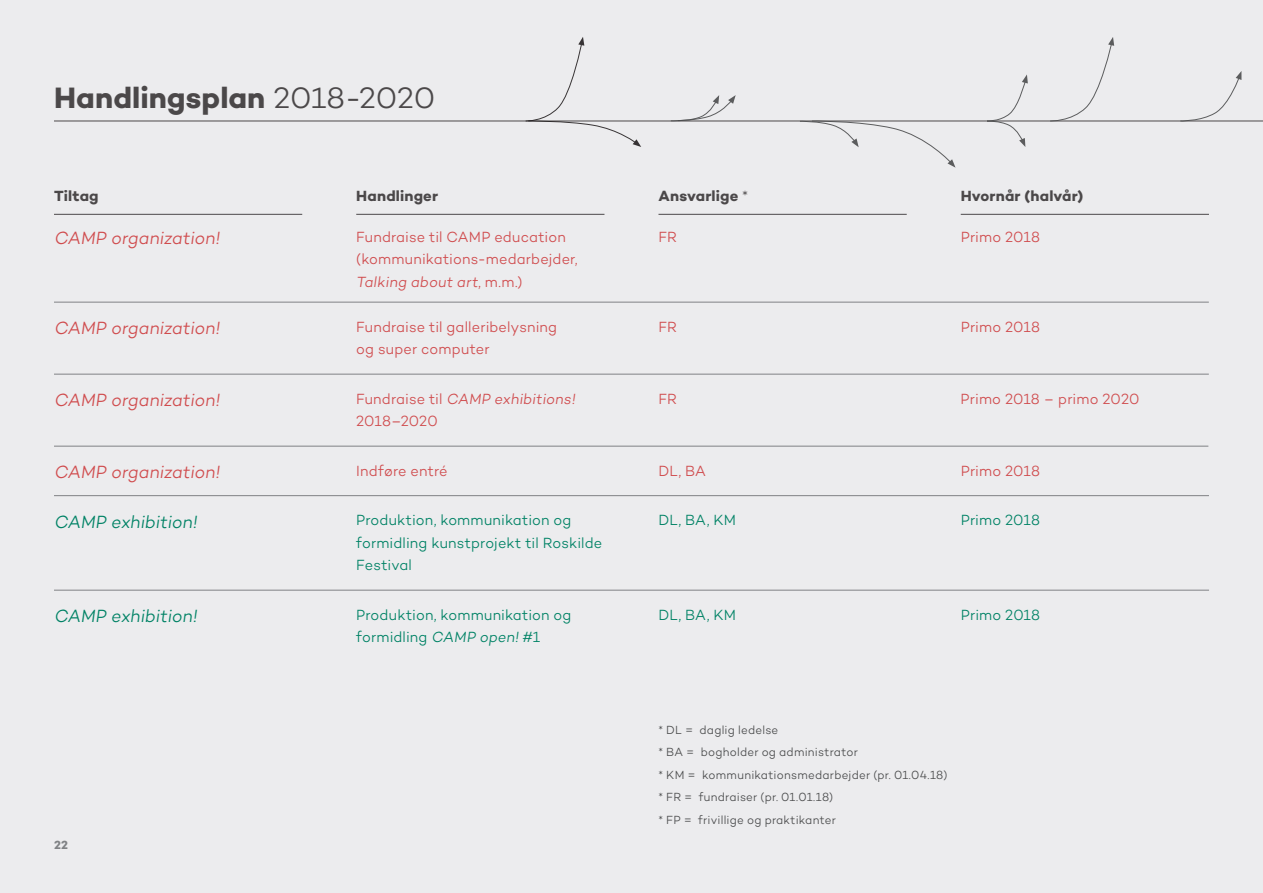
<style>
.page{position:relative;width:1263px;height:893px;background:#ececee}
.page>*{position:absolute;margin:0;border:0;box-sizing:border-box;transform-origin:0 0}
.t1{font:700 30px "Campton";color:#231f20}
.t2{font:300 18px "Campton";color:#d04c4e;scale:.96 1}
.t3{font:300 18px "Campton";color:#008265;scale:.96 1}
.t4{font:300 15px/22.5px "Campton";letter-spacing:.01em;color:#d04c4e;scale:.96 1}
.t5{font:300 15px/22.5px "Campton";letter-spacing:.01em;color:#008265;scale:.96 1}
.t6{font:700 15px "Campton";letter-spacing:.01em;color:#231f20}
.t7{font:300 12px/22.5px "Campton";letter-spacing:.02em;color:#4b4c4d;scale:.96 1}
.t8{font:700 12px "Campton";color:#808285}
.s1{font-weight:300}
</style>
<div class="page">
<hr style="left:54px;top:214px;width:248px;height:1px;background:#231f20">
<hr style="left:54px;top:495px;width:1155px;height:1px;background:#808285">
<hr style="left:356px;top:214px;width:248px;height:1px;background:#231f20">
<hr style="left:658px;top:214px;width:249px;height:1px;background:#231f20">
<hr style="left:961px;top:214px;width:248px;height:1px;background:#231f20">
<hr style="left:54px;top:121px;width:1209px;height:1px;background:#231f20">
<svg style="left:670px;top:95px;width:66px;height:26px"></svg>
<svg style="left:1050px;top:37px;width:64px;height:85px"></svg>
<svg style="left:799px;top:121px;width:156px;height:47px"></svg>
<svg style="left:986px;top:74px;width:42px;height:73px"></svg>
<svg style="left:525px;top:37px;width:116px;height:110px"></svg>
<svg style="left:1180px;top:71px;width:61px;height:50px"></svg>
<hr style="left:54px;top:374px;width:1155px;height:1px;background:#808285">
<hr style="left:54px;top:590px;width:1155px;height:1px;background:#808285">
<hr style="left:54px;top:302px;width:1155px;height:1px;background:#808285">
<hr style="left:54px;top:446px;width:1154px;height:1px;background:#808285">
<h1 class="t1" style="left:54px;top:85px;width:383px">Handlingsplan <span class="s1">2018-2020</span></h1>
<p class="t6" style="left:54px;top:190px;width:46px">Tiltag</p>
<p class="t6" style="left:356px;top:190px;width:83px">Handlinger</p>
<p class="t6" style="left:658px;top:190px;width:91px">Ansvarlige <span class="s1">*</span></p>
<p class="t6" style="left:961px;top:190px;width:124px">Hvornår (halvår)</p>
<p class="t2" style="left:54px;top:231px;width:177px">CAMP organization!</p>
<p class="t4" style="left:356px;top:227px;width:232px">Fundraise til CAMP education (kommunikations-medarbejder,<br>Talking about art, m . m .)</p>
<p class="t4" style="left:658px;top:227px;width:21px">FR</p>
<p class="t4" style="left:961px;top:227px;width:84px">Primo 2018</p>
<p class="t2" style="left:54px;top:321px;width:177px">CAMP organization!</p>
<p class="t4" style="left:356px;top:317px;width:211px">Fundraise til galleribelysning og super computer</p>
<p class="t4" style="left:658px;top:317px;width:21px">FR</p>
<p class="t4" style="left:961px;top:317px;width:84px">Primo 2018</p>
<p class="t2" style="left:54px;top:393px;width:177px">CAMP organization!</p>
<p class="t4" style="left:356px;top:389px;width:232px">Fundraise til CAMP exhibitions!<br>2018–2020</p>
<p class="t4" style="left:658px;top:389px;width:21px">FR</p>
<p class="t4" style="left:960px;top:389px;width:188px">Primo 2018 – primo 2020</p>
<p class="t2" style="left:54px;top:465px;width:177px">CAMP organization!</p>
<p class="t4" style="left:356px;top:461px;width:97px">Indføre entré</p>
<p class="t4" style="left:658px;top:461px;width:51px">DL, BA</p>
<p class="t4" style="left:961px;top:461px;width:84px">Primo 2018</p>
<p class="t3" style="left:54px;top:514px;width:153px">CAMP exhibition!</p>
<p class="t5" style="left:356px;top:510px;width:258px">Produktion, kommunikation og formidling kunstprojekt til Roskilde<br>Festival</p>
<p class="t5" style="left:658px;top:510px;width:82px">DL, BA, KM</p>
<p class="t5" style="left:961px;top:510px;width:84px">Primo 2018</p>
<p class="t3" style="left:54px;top:609px;width:153px">CAMP exhibition!</p>
<p class="t5" style="left:356px;top:605px;width:226px">Produktion, kommunikation og formidling CAMP open! #1</p>
<p class="t5" style="left:658px;top:605px;width:82px">DL, BA, KM</p>
<p class="t5" style="left:961px;top:605px;width:84px">Primo 2018</p>
<p class="t8" style="left:54px;top:840px;width:16px">22</p>
<p class="t7" style="left:658px;top:720px;width:302px">* DL = daglig ledelse<br>* BA = bogholder og administrator<br>* KM = kommunikationsmedarbejder (pr. 01.04.18) * FR = fundraiser (pr. 01.01.18)<br>* FP = frivillige og praktikanter</p>
</div>
